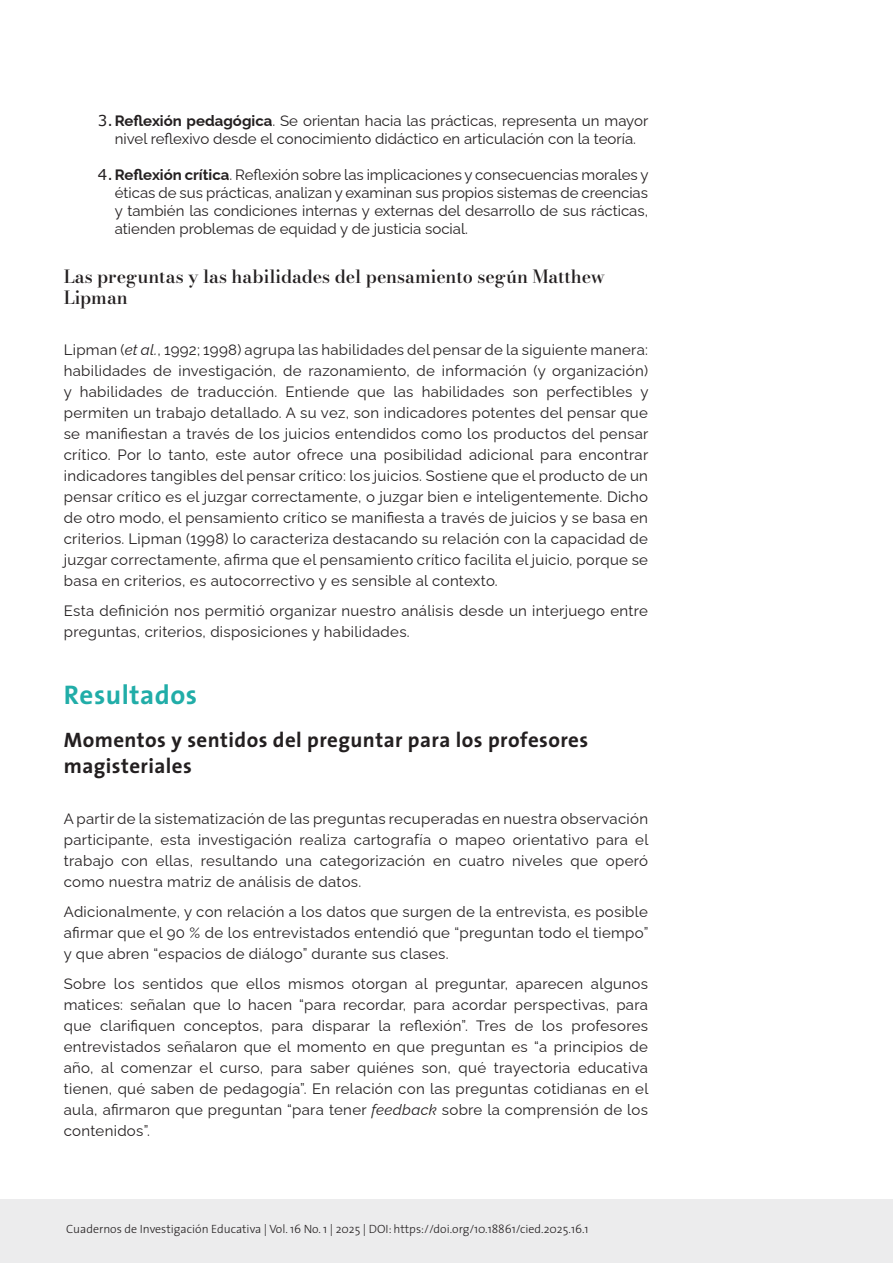
<style>
.page{position:relative;width:893px;height:1263px;background:#fff}
.page>*{position:absolute;margin:0;border:0;box-sizing:border-box;transform-origin:0 0}
.Subtítulo_1{font:700 27px "The Sans";letter-spacing:.02em;color:#21ada8}
.Subtítulo_2{font:700 21px/25.2px "The Sans";letter-spacing:.02em;color:#231f20}
.Subtitulo_3{font:500 18px/21.6px "Bodoni Moda 11 pt";color:#231f20}
.t1{font:15px/21px "Raleway";letter-spacing:.02em;color:#231f20;text-align:justify}
.t2{font:15px/18px "Raleway";color:#231f20;text-align:center}
.t3{font:300 12px "The Sans";color:#231f20}
.s1{font-family:"Verdana"}
.s2{font-weight:700}
.s3{font-style:italic}
</style>
<div class="page">
<div style="left:0;top:1199px;width:893px;height:64px;background:#ececed"></div>
<p class="t2" style="left:98px;top:110px;width:552px"><span class="s1">3.</span><span class="s2">Reflexión pedagógica</span>. Se orientan hacia las prácticas, representa un mayor nivel reflexivo desde el conocimiento didáctico en articulación con la teoría.</p>
<p class="t1" style="left:115px;top:164px;width:535px;line-height:18px;text-indent:-17px"><span class="s1">4.</span><span class="s2">Reflexión crítica</span>. Reflexión sobre las implicaciones y consecuencias morales y éticas de sus prácticas, analizan y examinan sus propios sistemas de creencias y también las condiciones internas y externas del desarrollo de sus rácticas, atienden problemas de equidad y de justicia social.</p>
<p class="Subtitulo_3" style="left:64px;top:265px;width:543px">Las preguntas y las habilidades del pensamiento según Matthew<br>Lipman</p>
<p class="t1" style="left:64px;top:338px;width:586px">Lipman (<span class="s3">et al.</span>, 1992; 1998) agrupa las habilidades del pensar de la siguiente manera: habilidades de investigación, de razonamiento, de información (y organización) y habilidades de traducción. Entiende que las habilidades son perfectibles y permiten un trabajo detallado. A su vez, son indicadores potentes del pensar que se manifiestan a través de los juicios entendidos como los productos del pensar crítico. Por lo tanto, este autor ofrece una posibilidad adicional para encontrar indicadores tangibles del pensar crítico: los juicios. Sostiene que el producto de un pensar crítico es el juzgar correctamente, o juzgar bien e inteligentemente. Dicho de otro modo, el pensamiento crítico se manifiesta a través de juicios y se basa en criterios. Lipman (1998) lo caracteriza destacando su relación con la capacidad de juzgar correctamente, afirma que el pensamiento crítico facilita el juicio, porque se basa en criterios, es autocorrectivo y es sensible al contexto.</p>
<p class="t1" style="left:64px;top:599px;width:586px">Esta definición nos permitió organizar nuestro análisis desde un interjuego entre preguntas, criterios, disposiciones y habilidades.</p>
<p class="Subtítulo_1" style="left:64px;top:672px;width:135px">Resultados</p>
<p class="Subtítulo_2" style="left:64px;top:727px;width:526px">Momentos y sentidos del preguntar para los profesores magisteriales</p>
<p class="t1" style="left:64px;top:806px;width:586px">A partir de la sistematización de las preguntas recuperadas en nuestra observación participante, esta investigación realiza cartografía o mapeo orientativo para el trabajo con ellas, resultando una categorización en cuatro niveles que operó como nuestra matriz de análisis de datos.</p>
<p class="t1" style="left:64px;top:899px;width:586px">Adicionalmente, y con relación a los datos que surgen de la entrevista, es posible afirmar que el 90 % de los entrevistados entendió que “preguntan todo el tiempo” y que abren “espacios de diálogo” durante sus clases.</p>
<p class="t1" style="left:64px;top:971px;width:586px">Sobre los sentidos que ellos mismos otorgan al preguntar, aparecen algunos matices: señalan que lo hacen “para recordar, para acordar perspectivas, para que clarifiquen conceptos, para disparar la reflexión”. Tres de los profesores entrevistados señalaron que el momento en que preguntan es “a principios de año, al comenzar el curso, para saber quiénes son, qué trayectoria educativa tienen, qué saben de pedagogía”. En relación con las preguntas cotidianas en el aula, afirmaron que preguntan “para tener <span class="s3">feedback</span> sobre la comprensión de los contenidos”.</p>
<p class="t3" style="left:66px;top:1218px;width:524px">Cuadernos de Investigación Educativa | Vol. 16 No. 1 | 2025 | DOI: https://doi.org/10.18861/cied.2025.16.1</p>
</div>
